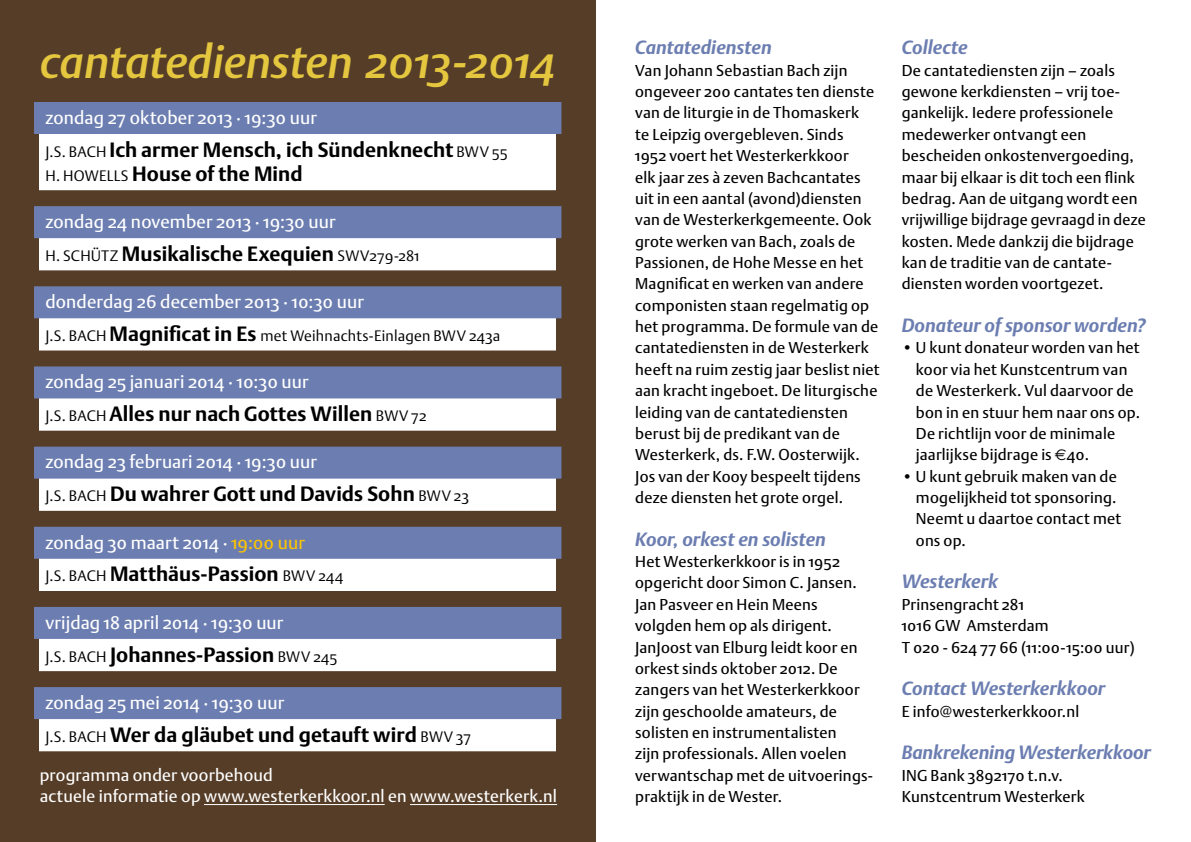
<style>
.page{position:relative;width:1191px;height:842px;background:#fff}
.page>*{position:absolute;margin:0;border:0;box-sizing:border-box;transform-origin:0 0}
.t1{font:italic 46px "DTL Argo ST Medium";letter-spacing:-.005em;color:#e4c73f}
.t2{font:700 20.4px/24px "DTL Argo ST";letter-spacing:.005em;color:#000}
.t3{font:italic 700 19px "DTL Argo ST";color:#6c7eb1}
.t4{font:18px "DTL Argo ST";letter-spacing:.005em;color:#fff}
.t5{font:16.8px/21px "DTL Argo ST";letter-spacing:.01em;color:#fff}
.t6{font:15.6px/21.4px "DTL Argo ST";letter-spacing:.015em;color:#000}
.t7{font:15px "DTL Argo ST Light";letter-spacing:.015em;color:#000}
.s1{font-family:"DTL Argo ST Light";font-weight:400;font-size:15px}
.s2{font-family:"DTL Argo ST";font-weight:700;font-size:20.4px}
.s3{color:#fcc400}
.s4{font-family:"Euro Sans"}
</style>
<div class="page">
<div style="left:0;top:0;width:595px;height:842px;background:#563d27"></div>
<div style="left:40px;top:110px;width:516px;height:654px;background:#fff"></div>
<div style="left:34px;top:102px;width:527px;height:32px;background:#6c7eb1"></div>
<div style="left:34px;top:190px;width:527px;height:30px;background:#563d27"></div>
<div style="left:34px;top:206px;width:527px;height:32px;background:#6c7eb1"></div>
<div style="left:34px;top:270px;width:527px;height:30px;background:#563d27"></div>
<div style="left:34px;top:286px;width:527px;height:32px;background:#6c7eb1"></div>
<div style="left:34px;top:350px;width:527px;height:30px;background:#563d27"></div>
<div style="left:34px;top:366px;width:527px;height:32px;background:#6c7eb1"></div>
<div style="left:34px;top:431px;width:527px;height:29px;background:#563d27"></div>
<div style="left:34px;top:447px;width:527px;height:32px;background:#6c7eb1"></div>
<div style="left:34px;top:511px;width:527px;height:29px;background:#563d27"></div>
<div style="left:34px;top:527px;width:527px;height:32px;background:#6c7eb1"></div>
<div style="left:34px;top:591px;width:527px;height:29px;background:#563d27"></div>
<div style="left:34px;top:607px;width:527px;height:32px;background:#6c7eb1"></div>
<div style="left:34px;top:671px;width:527px;height:29px;background:#563d27"></div>
<div style="left:34px;top:687px;width:527px;height:32px;background:#6c7eb1"></div>
<div style="left:34px;top:751px;width:527px;height:30px;background:#563d27"></div>
<hr style="left:204px;top:804px;width:181px;height:1px;background:#fff">
<hr style="left:410px;top:804px;width:147px;height:1px;background:#fff">
<h1 class="t1" style="left:40px;top:34px;width:517px">cantatediensten 2013-2014</h1>
<p class="t3" style="left:635px;top:36px;width:138px">Cantatediensten</p>
<p class="t6" style="left:635px;top:59px;width:246px">Van Johann Sebastian Bach zijn ongeveer 200 cantates ten dienste van de liturgie in de Thomaskerk<br>te Leipzig overgebleven. Sinds<br>1952 voert het Westerkerkkoor<br>elk jaar zes à zeven Bachcantates uit in een aantal (avond)diensten van de Westerkerkgemeente. Ook grote werken van Bach, zoals de<br>Passionen, de Hohe Messe en het<br>Magnificat en werken van andere componisten staan regelmatig op het programma. De formule van de cantatediensten in de Westerkerk heeft na ruim zestig jaar beslist niet aan kracht ingeboet. De liturgische leiding van de cantatediensten berust bij de predikant van de<br>Westerkerk, ds. F.W. Oosterwijk.<br>Jos van der Kooy bespeelt tijdens deze diensten het grote orgel.</p>
<p class="t3" style="left:635px;top:528px;width:192px">Koor, orkest en solisten</p>
<p class="t6" style="left:635px;top:551px;width:238px">Het Westerkerkkoor is in 1952 opgericht door Simon C. Jansen.<br>Jan Pasveer en Hein Meens volgden hem op als dirigent.<br>JanJoost van Elburg leidt koor en orkest sinds oktober 2012. De zangers van het Westerkerkkoor zijn geschoolde amateurs, de solisten en instrumentalisten<br>zijn professionals. Allen voelen verwantschap met de uitvoerings&shy;praktijk in de Wester.</p>
<p class="t4" style="left:45px;top:107px;width:273px">zondag 27 oktober 2013 · 19:30 uur</p>
<h2 class="t2" style="left:45px;top:137px;width:463px"><span class="s1">J.S. BACH</span> Ich armer Mensch, ich Sündenknecht <span class="s1">BWV 55<br>H. HOWELLS</span> House of the Mind</h2>
<p class="t4" style="left:45px;top:211px;width:292px">zondag 24 november 2013 · 19:30 uur</p>
<h2 class="t2" style="left:45px;top:241px;width:375px"><span class="s1">H. SCHÜTZ</span> Musikalische Exequien <span class="s1">SWV279-281</span></h2>
<p class="t4" style="left:45px;top:291px;width:320px">donderdag 26 december 2013 · 10:30 uur</p>
<p class="t7" style="left:45px;top:327px;width:456px">J.S. BACH <span class="s2">Magnificat in Es</span> met Weihnachts-Einlagen BWV 243a</p>
<p class="t4" style="left:45px;top:371px;width:265px">zondag 25 januari 2014 · 10:30 uur</p>
<h2 class="t2" style="left:45px;top:402px;width:382px"><span class="s1">J.S. BACH</span> Alles nur nach Gottes Willen <span class="s1">BWV 72</span></h2>
<p class="t4" style="left:45px;top:451px;width:273px">zondag 23 februari 2014 · 19:30 uur</p>
<h2 class="t2" style="left:45px;top:482px;width:425px"><span class="s1">J.S. BACH</span> Du wahrer Gott und Davids Sohn <span class="s1">BWV 23</span></h2>
<p class="t4" style="left:45px;top:531px;width:261px">zondag 30 maart 2014 · <span class="s3">19:00 uur</span></p>
<h2 class="t2" style="left:45px;top:562px;width:300px"><span class="s1">J.S. BACH</span> Matthäus-Passion <span class="s1">BWV 244</span></h2>
<p class="t4" style="left:45px;top:612px;width:239px">vrijdag 18 april 2014 · 19:30 uur</p>
<h2 class="t2" style="left:45px;top:642px;width:293px"><span class="s1">J.S. BACH</span> Johannes-Passion <span class="s1">BWV 245</span></h2>
<p class="t4" style="left:45px;top:692px;width:240px">zondag 25 mei 2014 · 19:30 uur</p>
<h2 class="t2" style="left:45px;top:722px;width:427px"><span class="s1">J.S. BACH</span> Wer da gläubet und getauft wird <span class="s1">BWV 37</span></h2>
<p class="t5" style="left:40px;top:765px;width:519px">programma onder voorbehoud<br>actuele informatie op www.westerkerkkoor.nl en www.westerkerk.nl</p>
<p class="t3" style="left:901px;top:36px;width:67px">Collecte</p>
<p class="t6" style="left:901px;top:59px;width:245px">De cantatediensten zijn – zoals gewone kerkdiensten – vrij toe&shy;gankelijk. Iedere professionele medewerker ontvangt een bescheiden onkostenvergoeding, maar bij elkaar is dit toch een flink bedrag. Aan de uitgang wordt een vrijwillige bijdrage gevraagd in deze kosten. Mede dankzij die bijdrage kan de traditie van de cantate&shy;diensten worden voortgezet.</p>
<p class="t3" style="left:901px;top:314px;width:246px">Donateur of sponsor worden?</p>
<p class="t6" style="left:916px;top:337px;width:226px;text-indent:-14px">• U kunt donateur worden van het koor via het Kunstcentrum van de Westerkerk. Vul daarvoor de bon in en stuur hem naar ons op.<br>De richtlijn voor de minimale jaarlijkse bijdrage is <span class="s4">3</span>40.</p>
<p class="t6" style="left:916px;top:465px;width:207px;text-indent:-14px">• U kunt gebruik maken van de mogelijkheid tot sponsoring.<br>Neemt u daartoe contact met ons op.</p>
<p class="t3" style="left:901px;top:570px;width:98px">Westerkerk</p>
<p class="t6" style="left:901px;top:593px;width:234px">Prinsengracht 281<br>1016 GW Amsterdam<br>T 020 - 624 77 66 (11:00-15:00 uur)</p>
<p class="t3" style="left:901px;top:677px;width:205px">Contact Westerkerkkoor</p>
<p class="t6" style="left:901px;top:700px;width:179px">E info@westerkerkkoor.nl</p>
<p class="t3" style="left:901px;top:741px;width:251px">Bankrekening Westerkerkkoor</p>
<p class="t6" style="left:901px;top:764px;width:185px">ING Bank 3892170 t.n.v.<br>Kunstcentrum Westerkerk</p>
</div>
